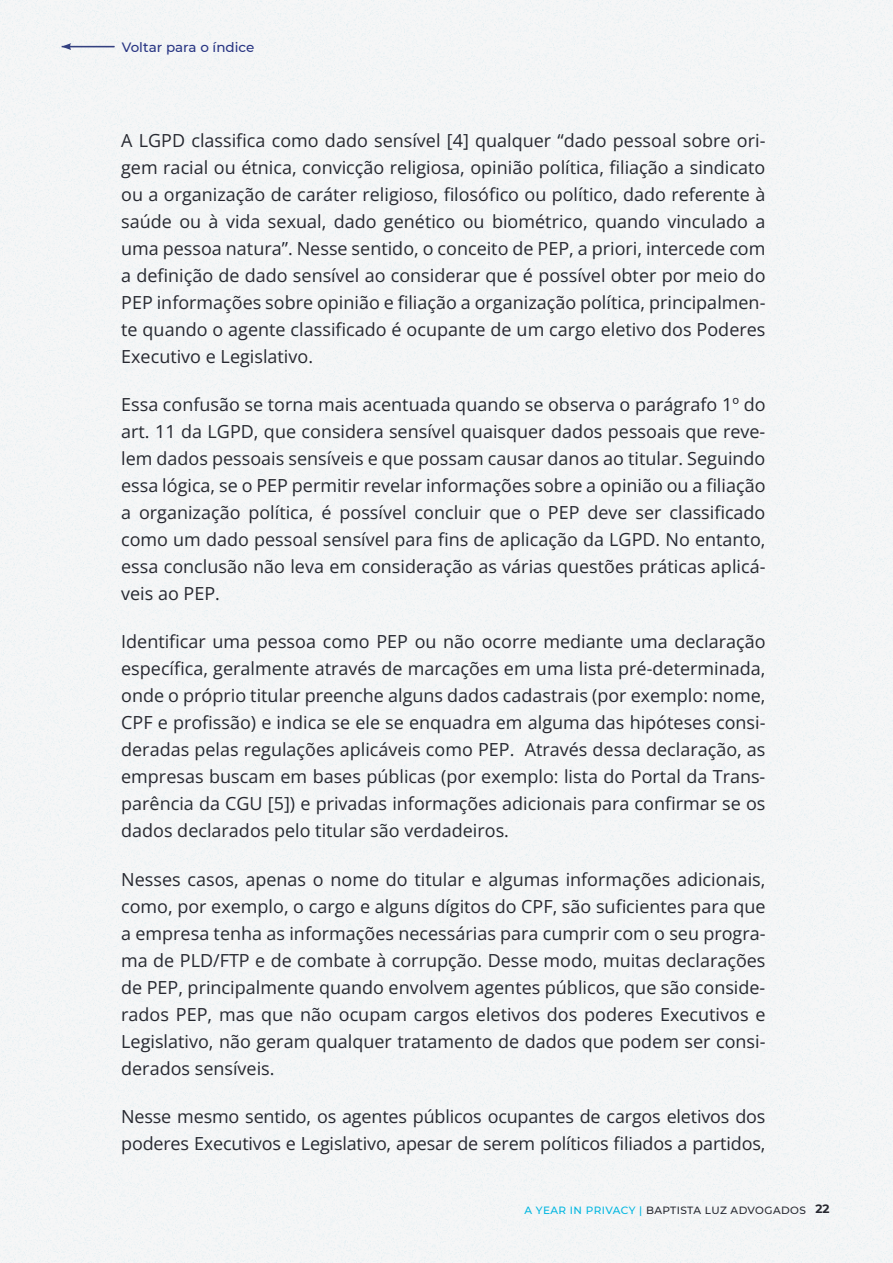
<style>
.page{position:relative;width:893px;height:1263px;background:#fff}
.page>*{position:absolute;margin:0;border:0;box-sizing:border-box;transform-origin:0 0}
.t1{font:800 18px/27px "Open Sans";color:#262830;text-align:justify}
.t2{font:500 13.5px "Montserrat";color:#283583}
.t3{font:500 10.5px "Montserrat";letter-spacing:.04em;color:#262830}
.s1{font-weight:400}
.s2{color:#00b6e0}
.s3{font-weight:700;font-size:12px}
</style>
<div class="page">
<div style="left:0;top:0;width:733px;height:1263px;background:#f4f5f6"></div>
<div style="left:733px;top:0;width:160px;height:1263px;background:#f4f5f6"></div>
<div style="left:0;top:0;width:347px;height:144px;background:#f4f5f6"></div>
<svg style="left:62px;top:43px;width:9px;height:7px"></svg>
<hr style="left:62px;top:46px;width:52px;height:1px;background:#334080">
<p class="t2" style="left:122px;top:38px;width:134px">Voltar para o índice</p>
<p class="t1" style="left:121px;top:126px;width:646px">A LGPD classifica como dado sensível [4] qualquer “<span class="s1">dado pessoal sobre ori&shy;gem racial ou étnica, convicção religiosa, opinião política, filiação a sindicato ou a organização de caráter religioso, filosófico ou político, dado referente à saúde ou à vida sexual, dado genético ou biométrico, quando vinculado a uma pessoa natura</span>”. Nesse sentido, o conceito de PEP, a priori, intercede com a definição de dado sensível ao considerar que é possível obter por meio do PEP informações sobre opinião e filiação a organização política, principalmen&shy;te quando o agente classificado é ocupante de um cargo eletivo dos Poderes Executivo e Legislativo.</p>
<p class="t1" style="left:121px;top:391px;width:646px">Essa confusão se torna mais acentuada quando se observa o parágrafo 1º do art. 11 da LGPD, que considera sensível quaisquer dados pessoais que reve&shy;lem dados pessoais sensíveis e que possam causar danos ao titular. Seguindo essa lógica, se o PEP permitir revelar informações sobre a opinião ou a filiação a organização política, é possível concluir que o PEP deve ser classificado como um dado pessoal sensível para fins de aplicação da LGPD. No entanto, essa conclusão não leva em consideração as várias questões práticas aplicá&shy;veis ao PEP.</p>
<p class="t1" style="left:121px;top:628px;width:646px">Identificar uma pessoa como PEP ou não ocorre mediante uma declaração específica, geralmente através de marcações em uma lista pré-determinada, onde o próprio titular preenche alguns dados cadastrais (por exemplo: nome, CPF e profissão) e indica se ele se enquadra em alguma das hipóteses consi&shy;deradas pelas regulações aplicáveis como PEP. Através dessa declaração, as empresas buscam em bases públicas (por exemplo: lista do Portal da Trans&shy;parência da CGU [5]) e privadas informações adicionais para confirmar se os dados declarados pelo titular são verdadeiros.</p>
<p class="t1" style="left:121px;top:865px;width:646px">Nesses casos, apenas o nome do titular e algumas informações adicionais, como, por exemplo, o cargo e alguns dígitos do CPF, são suficientes para que a empresa tenha as informações necessárias para cumprir com o seu progra&shy;ma de PLD/FTP e de combate à corrupção. Desse modo, muitas declarações de PEP, principalmente quando envolvem agentes públicos, que são conside&shy;rados PEP, mas que não ocupam cargos eletivos dos poderes Executivos e Legislativo, não geram qualquer tratamento de dados que podem ser consi&shy;derados sensíveis.</p>
<p class="t1" style="left:121px;top:1102px;width:646px">Nesse mesmo sentido, os agentes públicos ocupantes de cargos eletivos dos poderes Executivos e Legislativo, apesar de serem políticos filiados a partidos,</p>
<p class="t3" style="left:525px;top:1203px;width:306px"><span class="s2">A YEAR IN PRIVACY |</span> BAPTISTA LUZ ADVOGADOS <span class="s3">22</span></p>
</div>
